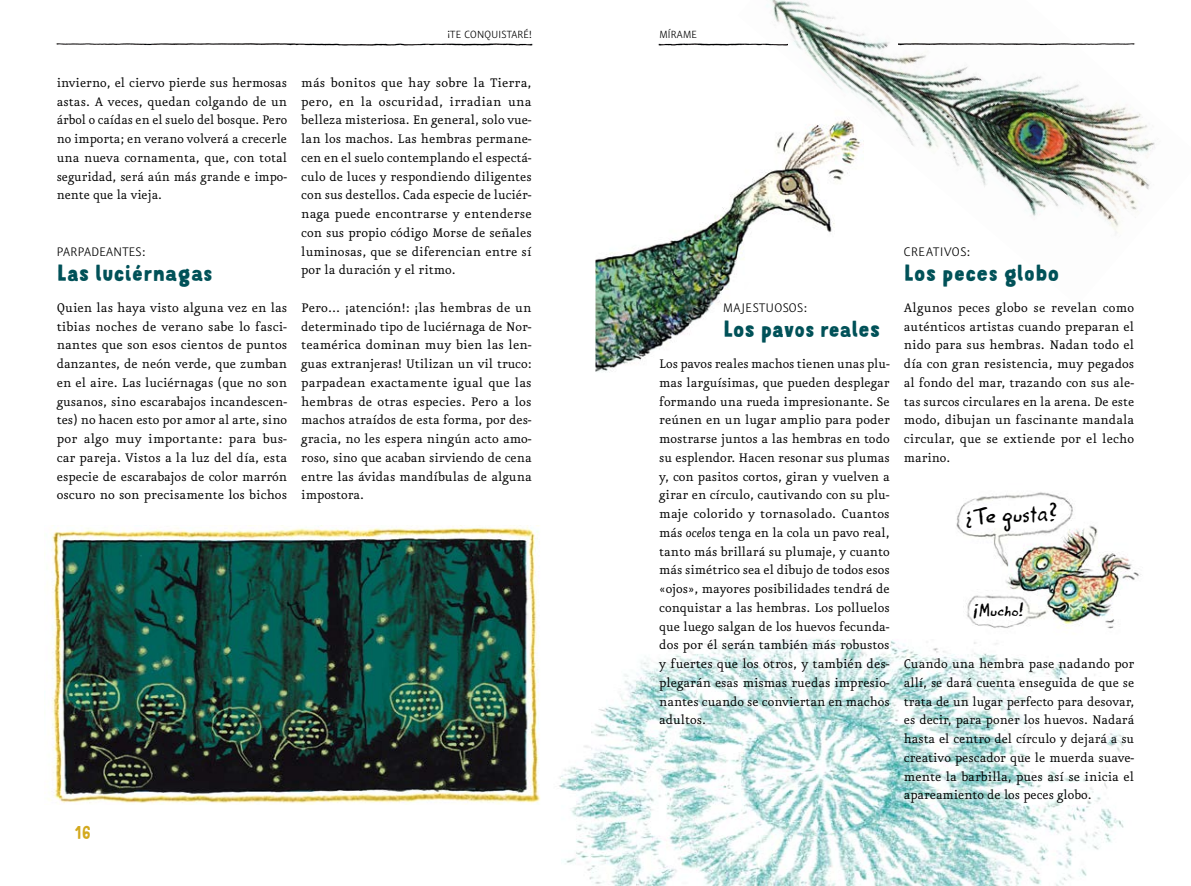
<style>
.page{position:relative;width:1191px;height:886px;background:#fff}
.page>*{position:absolute;margin:0;border:0;box-sizing:border-box;transform-origin:0 0}
.t1{font:22.75px "Genis";color:#000}
.t2{font:500 22.38px "Mr Dodo";letter-spacing:-.01em;color:#005158;scale:.95 1}
.t3{font:17.5px "Mr Dodo";color:#d3a91e}
.t4{font:16.88px "Genis";color:#000}
.t5{font:14.88px/18.8px "Eureka OT";color:#000;text-align:justify}
.t6{font:300 14.88px "Eureka Sans OT";letter-spacing:.04em;color:#000}
.t7{font:300 14.88px "Eureka Sans OT";letter-spacing:.02em;color:#000}
.t8{font:300 12.5px "Eureka Sans OT";letter-spacing:.02em;color:#000}
.s1{font-style:italic}
</style>
<div class="page">
<img style="left:658px;top:43px;width:79px;height:3px">
<img style="left:56px;top:43px;width:477px;height:3px">
<img style="left:559px;top:639px;width:565px;height:247px">
<img style="left:737px;top:0;width:418px;height:233px">
<img style="left:44px;top:526px;width:496px;height:279px">
<div style="left:595px;top:94px;width:286px;height:292px;background:#fff"></div>
<img style="left:595px;top:119px;width:269px;height:253px">
<img style="left:948px;top:492px;width:193px;height:150px">
<p class="t8" style="left:447px;top:28px;width:57px">¡TE CONQUISTAR</p>
<p class="t8" style="left:523px;top:28px;width:10px">É!</p>
<p class="t8" style="left:659px;top:28px;width:39px">MÍRAME</p>
<p class="t5" style="left:57px;top:73px;width:232px">invierno, el ciervo pierde sus hermosas astas. A veces, quedan colgando de un árbol o caídas en el suelo del bosque. Pero no importa; en verano volverá a crecerle una nueva cornamenta, que, con total seguridad, será aún más grande e impo&shy;nente que la vieja.</p>
<p class="t7" style="left:57px;top:244px;width:90px">PARPADEANTES:</p>
<h2 class="t2" style="left:57px;top:259px;width:166px">Las luciérnagas</h2>
<p class="t5" style="left:57px;top:298px;width:232px">Quien las haya visto alguna vez en las tibias noches de verano sabe lo fasci&shy;nantes que son esos cientos de puntos danzantes, de neón verde, que zumban en el aire. Las luciérnagas (que no son gusanos, sino escarabajos incandescen&shy;tes) no hacen esto por amor al arte, sino por algo muy importante: para bus&shy;car pareja. Vistos a la luz del día, esta especie de escarabajos de color marrón oscuro no son precisamente los bichos</p>
<p class="t5" style="left:301px;top:73px;width:232px">más bonitos que hay sobre la Tierra, pero, en la oscuridad, irradian una belleza misteriosa. En general, solo vue&shy;lan los machos. Las hembras permane&shy;cen en el suelo contemplando el espectá&shy;culo de luces y respondiendo diligentes con sus destellos. Cada especie de luciér&shy;naga puede encontrarse y entenderse con sus propio código Morse de señales luminosas, que se diferencian entre sí por la duración y el ritmo.</p>
<p class="t5" style="left:301px;top:298px;width:232px">Pero... ¡atención!: ¡las hembras de un determinado tipo de luciérnaga de Nor&shy;teamérica dominan muy bien las len&shy;guas extranjeras! Utilizan un vil truco: parpadean exactamente igual que las hembras de otras especies. Pero a los machos atraídos de esta forma, por des&shy;gracia, no les espera ningún acto amo&shy;roso, sino que acaban sirviendo de cena entre las ávidas mandíbulas de alguna impostora.</p>
<p class="t6" style="left:723px;top:300px;width:86px">MAJESTUOSOS:</p>
<h2 class="t2" style="left:723px;top:315px;width:167px">Los pavos reales</h2>
<p class="t5" style="left:659px;top:355px;width:232px">Los pavos reales machos tienen unas plu&shy;mas larguísimas, que pueden desplegar formando una rueda impresionante. Se reúnen en un lugar amplio para poder mostrarse juntos a las hembras en todo su esplendor. Hacen resonar sus plumas y, con pasitos cortos, giran y vuelven a girar en círculo, cautivando con su plu&shy;maje colorido y tornasolado. Cuantos más <span class="s1">ocelos</span> tenga en la cola un pavo real, tanto más brillará su plumaje, y cuanto más simétrico sea el dibujo de todos esos «ojos», mayores posibilidades tendrá de conquistar a las hembras. Los polluelos que luego salgan de los huevos fecunda&shy;dos por él serán también más robustos y fuertes que los otros, y también des&shy;plegarán esas mismas ruedas impresio&shy;nantes cuando se conviertan en machos adultos.</p>
<p class="t3" style="left:74px;top:822px;width:18px">16</p>
<p class="t6" style="left:904px;top:244px;width:68px">CREATIVOS:</p>
<h2 class="t2" style="left:904px;top:259px;width:165px">Los peces globo</h2>
<p class="t5" style="left:904px;top:298px;width:232px">Algunos peces globo se revelan como auténticos artistas cuando preparan el nido para sus hembras. Nadan todo el día con gran resistencia, muy pegados al fondo del mar, trazando con sus ale&shy;tas surcos circulares en la arena. De este modo, dibujan un fascinante mandala circular, que se extiende por el lecho marino.</p>
<h1 class="t1" style="left:965px;top:500px;width:95px;rotate:-2deg">¿Te gusta?</h1>
<p class="t4" style="left:973px;top:598px;width:51px">¡Mucho!</p>
<p class="t5" style="left:904px;top:655px;width:232px">Cuando una hembra pase nadando por allí, se dará cuenta enseguida de que se trata de un lugar perfecto para desovar, es decir, para poner los huevos. Nadará hasta el centro del círculo y dejará a su creativo pescador que le muerda suave&shy;mente la barbilla, pues así se inicia el apareamiento de los peces globo.</p>
</div>
